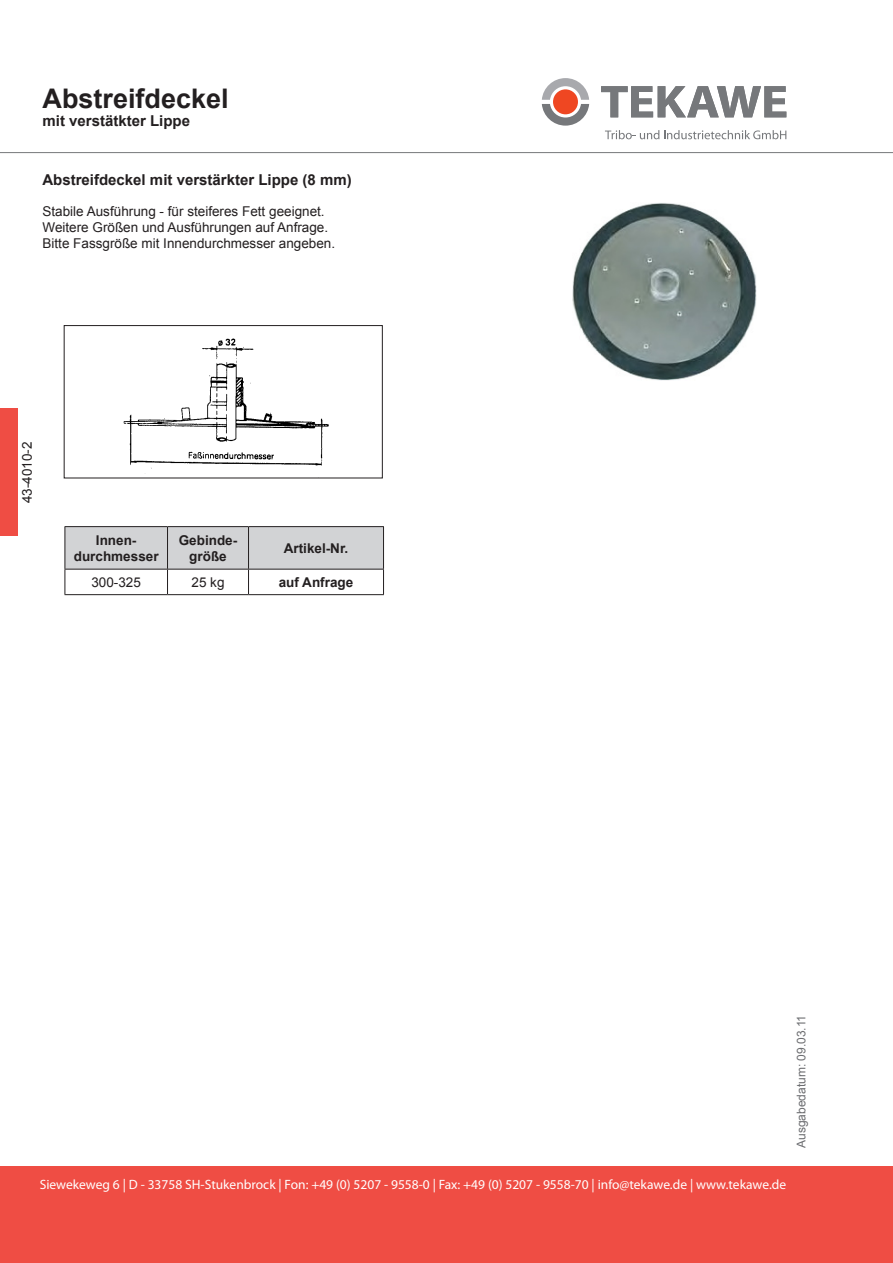
<style>
.page{position:relative;width:893px;height:1263px;background:#fff}
.page>*{position:absolute;margin:0;border:0;box-sizing:border-box;transform-origin:0 0}
.t1{font:700 27px "Arial";color:#231f20}
.t2{font:700 15px "Arial";color:#231f20}
.t3{font:13.5px/16.2px "Arial";color:#231f20}
.t4{font:13.5px "Myriad Pro";color:#fff}
.t5{font:700 13.5px/16.2px "Arial";color:#231f20;text-align:center}
.t6{font:12px "Arial";color:#6c6d70}
</style>
<div class="page">
<hr style="left:0;top:152px;width:893px;height:1px;background:#76787b">
<svg style="left:605px;top:130px;width:181px;height:9px"></svg>
<svg style="left:542px;top:78px;width:47px;height:48px"></svg>
<svg style="left:601px;top:86px;width:185px;height:31px"></svg>
<div style="left:0;top:409px;width:17px;height:127px;background:#ef4d44"></div>
<div style="left:0;top:1166px;width:893px;height:97px;background:#ef4d44"></div>
<img style="left:123px;top:338px;width:206px;height:136px">
<div style="left:271px;top:350px;width:106px;height:64px;background:#fff"></div>
<div style="left:64px;top:325px;width:319px;height:153px;border:1px solid #231f20"></div>
<hr style="left:65px;top:526px;width:103px;height:1px;background:#231f20">
<hr style="left:168px;top:526px;width:81px;height:1px;background:#231f20">
<hr style="left:249px;top:526px;width:135px;height:1px;background:#231f20">
<hr style="left:65px;top:594px;width:103px;height:1px;background:#231f20">
<hr style="left:168px;top:594px;width:81px;height:1px;background:#231f20">
<hr style="left:249px;top:594px;width:135px;height:1px;background:#231f20">
<svg style="left:65px;top:527px;width:319px;height:67px"></svg>
<img style="left:573px;top:203px;width:183px;height:177px">
<h1 class="t1" style="left:43px;top:81px;width:188px">Abstreifdeckel</h1>
<p class="t2" style="left:43px;top:111px;width:149px">mit verstätkter Lippe</p>
<p class="t2" style="left:42px;top:170px;width:311px">Abstreifdeckel mit verstärkter Lippe (8 mm)</p>
<p class="t3" style="left:43px;top:203px;width:294px">Stabile Ausführung - für steiferes Fett geeignet.<br>Weitere Größen und Ausführungen auf Anfrage.<br>Bitte Fassgröße mit Innendurchmesser angeben.</p>
<p class="t3" style="left:19px;top:503px;width:63px;rotate:-90deg">43-4010-2</p>
<p class="t5" style="left:74px;top:532px;width:86px">Innen&shy;durchmesser</p>
<p class="t5" style="left:179px;top:532px;width:60px">Gebinde&shy;größe</p>
<p class="t5" style="left:284px;top:540px;width:66px">Artikel-Nr.</p>
<p class="t3" style="left:91px;top:574px;width:51px">300-325</p>
<p class="t3" style="left:192px;top:574px;width:35px">25 kg</p>
<p class="t5" style="left:279px;top:574px;width:76px">auf Anfrage</p>
<p class="t6" style="left:793px;top:1148px;width:135px;rotate:-90deg">Ausgabedatum: 09.03.11</p>
<p class="t4" style="left:40px;top:1176px;width:748px">Siewekeweg 6 | D - 33758 SH-Stukenbrock | Fon: +49 (0) 5207 - 9558-0 | Fax: +49 (0) 5207 - 9558-70 | info@tekawe.de | www.tekawe.de</p>
</div>
